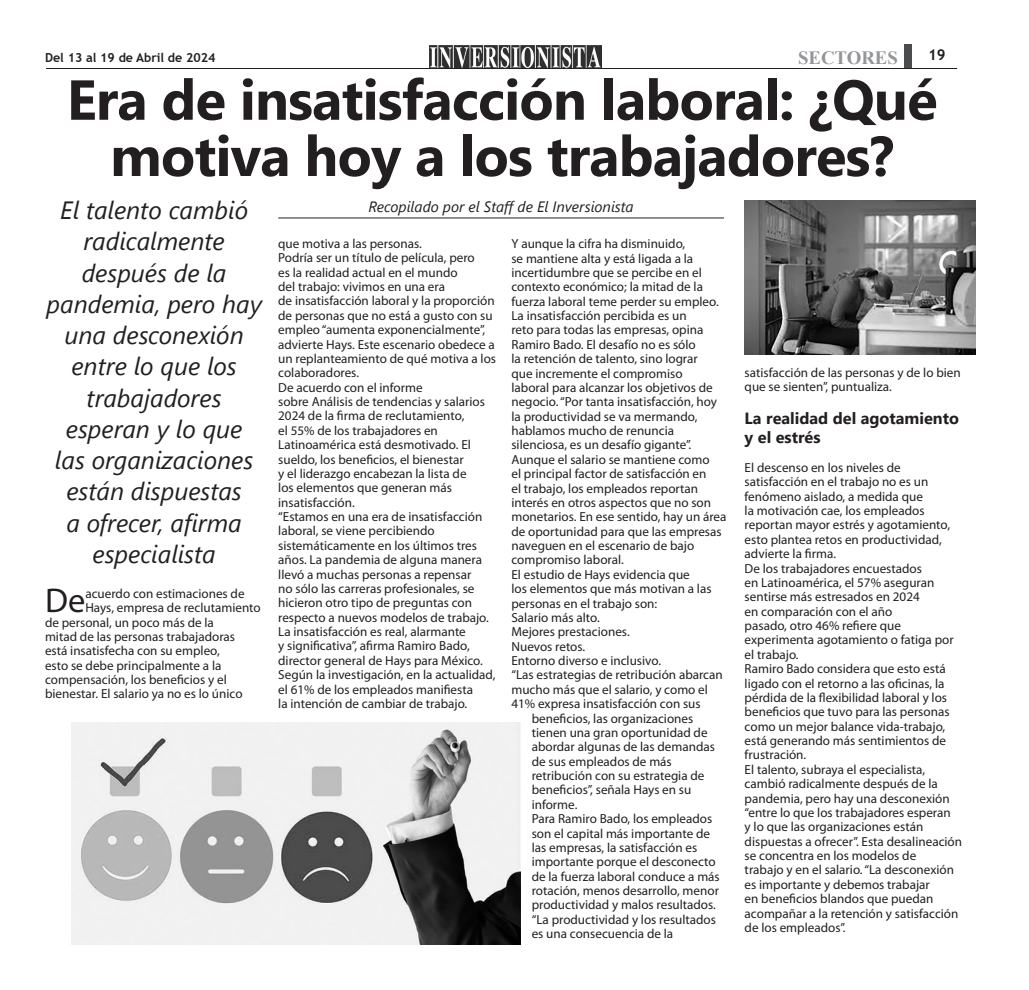
<style>
.page{position:relative;width:1029px;height:990px;background:#fff}
.page>*{position:absolute;margin:0;border:0;box-sizing:border-box;transform-origin:0 0}
.t1{font:700 56.25px/56.2px "Segoe UI";letter-spacing:-.015em;color:#231f20;text-align:center}
.t2{font:34.5px "Myriad Pro";color:#231f20}
.t3{font:italic 25px/31.2px "Segoe UI";color:#231f20;text-align:center}
.t4{font:700 18.75px "Times New Roman";color:#939598}
.t5{font:700 16.25px/18.8px "Segoe UI";color:#231f20}
.t6{font:italic 15px "Segoe UI";color:#231f20}
.t7{font:700 15px "Trebuchet MS";color:#231f20}
.t8{font:13.12px/14.4px "Myriad Pro";color:#231f20}
.t9{font:700 12.5px "Trebuchet MS";color:#231f20}
</style>
<div class="page">
<div style="left:904px;top:44px;width:7px;height:24px;background:#4b4c4d"></div>
<img style="left:429px;top:46px;width:172px;height:22px">
<hr style="left:46px;top:68px;width:910px;height:1px;background:#231f20">
<hr style="left:278px;top:218px;width:445px;height:1px;background:#231f20">
<img style="left:744px;top:201px;width:230px;height:153px">
<img style="left:71px;top:723px;width:449px;height:222px">
<p class="t9" style="left:45px;top:49px;width:172px">Del 13 al 19 de Abril de 2024</p>
<h3 class="t4" style="left:797px;top:44px;width:101px">SECTORES</h3>
<p class="t7" style="left:927px;top:46px;width:19px">19</p>
<p class="t1" style="left:67px;top:67px;width:872px">Era de insatisfacción laboral: ¿Qué motiva hoy a los trabajadores?</p>
<p class="t3" style="left:46px;top:190px;width:217px">El talento cambió radicalmente después de la pandemia, pero hay una desconexión entre lo que los trabajadores esperan y lo que<br>las organizaciones están dispuestas<br>a ofrecer, afirma especialista</p>
<p class="t6" style="left:368px;top:192px;width:267px">Recopilado por el Staff de El Inversionista</p>
<p class="t8" style="left:278px;top:236px;width:145px">que motiva a las personas.</p>
<p class="t8" style="left:278px;top:251px;width:219px">Podría ser un título de película, pero<br>es la realidad actual en el mundo<br>del trabajo: vivimos en una era<br>de insatisfacción laboral y la proporción de personas que no está a gusto con su empleo “aumenta exponencialmente”, advierte Hays. Este escenario obedece a un replanteamiento de qué motiva a los colaboradores.</p>
<p class="t8" style="left:278px;top:380px;width:208px">De acuerdo con el informe<br>sobre Análisis de tendencias y salarios<br>2024 de la firma de reclutamiento,<br>el 55% de los trabajadores en<br>Latinoamérica está desmotivado. El sueldo, los beneficios, el bienestar<br>y el liderazgo encabezan la lista de los elementos que generan más insatisfacción.</p>
<p class="t8" style="left:278px;top:509px;width:212px">“Estamos en una era de insatisfacción laboral, se viene percibiendo sistemáticamente en los últimos tres años. La pandemia de alguna manera llevó a muchas personas a repensar no sólo las carreras profesionales, se hicieron otro tipo de preguntas con respecto a nuevos modelos de trabajo.<br>La insatisfacción es real, alarmante<br>y significativa”, afirma Ramiro Bado, director general de Hays para México.</p>
<p class="t8" style="left:278px;top:667px;width:219px">Según la investigación, en la actualidad, el 61% de los empleados manifiesta<br>la intención de cambiar de trabajo.</p>
<p class="t8" style="left:511px;top:236px;width:209px">Y aunque la cifra ha disminuido,<br>se mantiene alta y está ligada a la incertidumbre que se percibe en el contexto económico; la mitad de la fuerza laboral teme perder su empleo.</p>
<p class="t8" style="left:511px;top:308px;width:207px">La insatisfacción percibida es un<br>reto para todas las empresas, opina Ramiro Bado. El desafío no es sólo<br>la retención de talento, sino lograr que incremente el compromiso laboral para alcanzar los objetivos de negocio. “Por tanta insatisfacción, hoy la productividad se va mermando, hablamos mucho de renuncia silenciosa, es un desafío gigante”.</p>
<p class="t8" style="left:511px;top:452px;width:216px">Aunque el salario se mantiene como<br>el principal factor de satisfacción en<br>el trabajo, los empleados reportan interés en otros aspectos que no son monetarios. En ese sentido, hay un área de oportunidad para que las empresas naveguen en el escenario de bajo compromiso laboral.</p>
<p class="t8" style="left:511px;top:567px;width:201px">El estudio de Hays evidencia que<br>los elementos que más motivan a las personas en el trabajo son:</p>
<p class="t8" style="left:511px;top:610px;width:90px">Salario más alto.</p>
<p class="t8" style="left:511px;top:625px;width:120px">Mejores prestaciones.</p>
<p class="t8" style="left:511px;top:639px;width:75px">Nuevos retos.</p>
<p class="t8" style="left:511px;top:653px;width:151px">Entorno diverso e inclusivo.</p>
<p class="t8" style="left:511px;top:668px;width:213px">“Las estrategias de retribución abarcan</p>
<p class="t8" style="left:511px;top:682px;width:198px">mucho más que el salario, y como el</p>
<p class="t8" style="left:511px;top:696px;width:191px">41% expresa insatisfacción con sus</p>
<p class="t8" style="left:531px;top:711px;width:163px">beneficios, las organizaciones</p>
<p class="t8" style="left:531px;top:725px;width:177px">tienen una gran oportunidad de</p>
<p class="t8" style="left:531px;top:740px;width:185px">abordar algunas de las demandas</p>
<p class="t8" style="left:531px;top:754px;width:141px">de sus empleados de más</p>
<p class="t8" style="left:531px;top:768px;width:174px">retribución con su estrategia de</p>
<p class="t8" style="left:531px;top:783px;width:161px">beneficios”, señala Hays en su</p>
<p class="t8" style="left:531px;top:797px;width:47px">informe.</p>
<p class="t8" style="left:531px;top:811px;width:189px">Para Ramiro Bado, los empleados son el capital más importante de las empresas, la satisfacción es importante porque el desconecto de la fuerza laboral conduce a más rotación, menos desarrollo, menor productividad y malos resultados. “La productividad y los resultados es una consecuencia de la</p>
<p class="t8" style="left:744px;top:365px;width:217px">satisfacción de las personas y de lo bien que se sienten”, puntualiza.</p>
<p class="t5" style="left:744px;top:408px;width:216px">La realidad del agotamiento y el estrés</p>
<p class="t8" style="left:744px;top:460px;width:207px">El descenso en los niveles de satisfacción en el trabajo no es un fenómeno aislado, a medida que<br>la motivación cae, los empleados reportan mayor estrés y agotamiento, esto plantea retos en productividad, advierte la firma.</p>
<p class="t8" style="left:744px;top:561px;width:210px">De los trabajadores encuestados<br>en Latinoamérica, el 57% aseguran sentirse más estresados en 2024<br>en comparación con el año<br>pasado, otro 46% refiere que experimenta agotamiento o fatiga por el trabajo.</p>
<p class="t8" style="left:744px;top:661px;width:206px">Ramiro Bado considera que esto está ligado con el retorno a las oficinas, la pérdida de la flexibilidad laboral y los beneficios que tuvo para las personas como un mejor balance vida-trabajo, está generando más sentimientos de frustración.</p>
<p class="t8" style="left:744px;top:762px;width:219px">El talento, subraya el especialista, cambió radicalmente después de la pandemia, pero hay una desconexión “entre lo que los trabajadores esperan<br>y lo que las organizaciones están dispuestas a ofrecer”. Esta desalineación se concentra en los modelos de<br>trabajo y en el salario. “La desconexión es importante y debemos trabajar<br>en beneficios blandos que puedan acompañar a la retención y satisfacción de los empleados”.</p>
<p class="t2" style="left:45px;top:579px;width:42px">De</p>
<p class="t8" style="left:85px;top:586px;width:161px">acuerdo con estimaciones de</p>
<p class="t8" style="left:85px;top:600px;width:177px">Hays, empresa de reclutamiento</p>
<p class="t8" style="left:45px;top:615px;width:170px">de personal, un poco más de la</p>
<p class="t8" style="left:45px;top:629px;width:191px">mitad de las personas trabajadoras</p>
<p class="t8" style="left:45px;top:643px;width:176px">está insatisfecha con su empleo,</p>
<p class="t8" style="left:45px;top:658px;width:178px">esto se debe principalmente a la</p>
<p class="t8" style="left:45px;top:672px;width:183px">compensación, los beneficios y el</p>
<p class="t8" style="left:45px;top:687px;width:199px">bienestar. El salario ya no es lo único</p>
</div>
